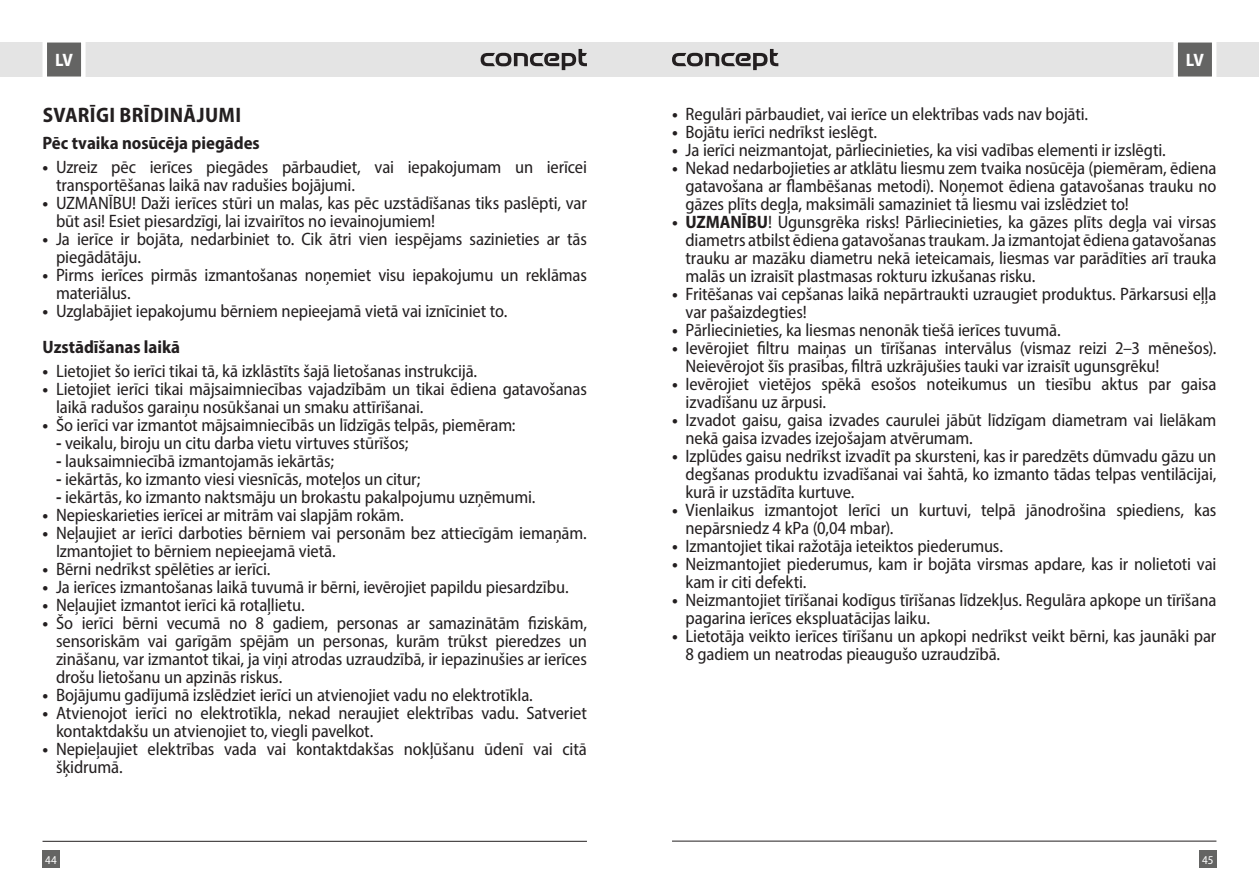
<style>
.page{position:relative;width:1259px;height:893px;background:#fff}
.page>*{position:absolute;margin:0;border:0;box-sizing:border-box;transform-origin:0 0}
.t1{font:700 semi-condensed 21px "Myriad Pro";letter-spacing:.015em;color:#231f20}
.t2{font:semi-condensed 18px/18px "Myriad Pro";letter-spacing:-.01em;color:#231f20}
.t3{font:700 semi-condensed 18px "Myriad Pro";color:#231f20}
.t4{font:700 semi-condensed 18px "Myriad Pro";color:#fff}
.t5{font:semi-condensed 12px "Myriad Pro";color:#fff}
.s1{font-weight:700}
</style>
<div class="page">
<div style="left:629px;top:43px;width:630px;height:34px;background:#e4e4e4"></div>
<div style="left:0;top:43px;width:629px;height:34px;background:#e4e4e4"></div>
<div style="left:43px;top:850px;width:17px;height:17px;background:#646463"></div>
<div style="left:1199px;top:850px;width:17px;height:17px;background:#646463"></div>
<svg style="left:1171px;top:42px;width:47px;height:35px;background:#8f8f8e"></svg>
<svg style="left:40px;top:42px;width:48px;height:35px;background:#919190"></svg>
<hr style="left:672px;top:841px;width:544px;height:1px;background:#231f20">
<hr style="left:43px;top:841px;width:544px;height:1px;background:#231f20">
<svg style="left:480px;top:49px;width:107px;height:21px"></svg>
<svg style="left:672px;top:49px;width:106px;height:21px"></svg>
<p class="t4" style="left:55px;top:48px;width:19px">LV</p>
<p class="t4" style="left:1186px;top:48px;width:19px">LV</p>
<p class="t1" style="left:43px;top:101px;width:200px">SVARĪGI BRĪDINĀJUMI</p>
<p class="t3" style="left:43px;top:131px;width:219px">Pēc tvaika nosūcēja piegādes</p>
<p class="t2" style="left:56px;top:158px;width:532px;text-indent:-14px"><span class="s1">•</span> Uzreiz pēc ierīces piegādes pārbaudiet, vai iepakojumam un ierīcei transportēšanas laikā nav radušies bojājumi.</p>
<p class="t2" style="left:56px;top:194px;width:532px;text-indent:-14px"><span class="s1">•</span> UZMANĪBU! Daži ierīces stūri un malas, kas pēc uzstādīšanas tiks paslēpti, var būt asi! Esiet piesardzīgi, lai izvairītos no ievainojumiem!</p>
<p class="t2" style="left:56px;top:230px;width:532px;text-indent:-14px"><span class="s1">•</span> Ja ierīce ir bojāta, nedarbiniet to. Cik ātri vien iespējams sazinieties ar tās piegādātāju.</p>
<p class="t2" style="left:56px;top:266px;width:532px;text-indent:-14px"><span class="s1">•</span> Pirms ierīces pirmās izmantošanas noņemiet visu iepakojumu un reklāmas materiālus.</p>
<p class="t2" style="left:43px;top:293px;width:466px;line-height:36px"><span class="s1">•</span> Uzglabājiet iepakojumu bērniem nepieejamā vietā vai iznīciniet to.<br><span class="s1">Uzstādīšanas laikā</span></p>
<p class="t2" style="left:43px;top:362px;width:436px"><span class="s1">•</span> Lietojiet šo ierīci tikai tā, kā izklāstīts šajā lietošanas instrukcijā.</p>
<p class="t2" style="left:56px;top:380px;width:532px;text-indent:-14px"><span class="s1">•</span> Lietojiet ierīci tikai mājsaimniecības vajadzībām un tikai ēdiena gatavošanas laikā radušos garaiņu nosūkšanai un smaku attīrīšanai.</p>
<p class="t2" style="left:43px;top:416px;width:474px"><span class="s1">•</span> Šo ierīci var izmantot mājsaimniecībās un līdzīgās telpās, piemēram:</p>
<p class="t2" style="left:56px;top:434px;width:354px"><span class="s1">-</span> veikalu, biroju un citu darba vietu virtuves stūrīšos;</p>
<p class="t2" style="left:56px;top:452px;width:279px"><span class="s1">-</span> lauksaimniecībā izmantojamās iekārtās;</p>
<p class="t2" style="left:56px;top:470px;width:366px"><span class="s1">-</span> iekārtās, ko izmanto viesi viesnīcās, moteļos un citur;</p>
<p class="t2" style="left:56px;top:488px;width:481px"><span class="s1">-</span> iekārtās, ko izmanto naktsmāju un brokastu pakalpojumu uzņēmumi.</p>
<p class="t2" style="left:43px;top:506px;width:363px"><span class="s1">•</span> Nepieskarieties ierīcei ar mitrām vai slapjām rokām.</p>
<p class="t2" style="left:56px;top:524px;width:532px;text-indent:-14px"><span class="s1">•</span> Neļaujiet ar ierīci darboties bērniem vai personām bez attiecīgām iemaņām.<br>Izmantojiet to bērniem nepieejamā vietā.</p>
<p class="t2" style="left:43px;top:560px;width:229px"><span class="s1">•</span> Bērni nedrīkst spēlēties ar ierīci.</p>
<p class="t2" style="left:43px;top:578px;width:527px"><span class="s1">•</span> Ja ierīces izmantošanas laikā tuvumā ir bērni, ievērojiet papildu piesardzību.</p>
<p class="t2" style="left:43px;top:596px;width:264px"><span class="s1">•</span> Neļaujiet izmantot ierīci kā rotaļlietu.</p>
<p class="t2" style="left:56px;top:614px;width:532px;text-align:justify;text-indent:-14px"><span class="s1">•</span> Šo ierīci bērni vecumā no 8 gadiem, personas ar samazinātām fiziskām, sensoriskām vai garīgām spējām un personas, kurām trūkst pieredzes un zināšanu, var izmantot tikai, ja viņi atrodas uzraudzībā, ir iepazinušies ar ierīces drošu lietošanu un apzinās riskus.</p>
<p class="t2" style="left:43px;top:686px;width:492px"><span class="s1">•</span> Bojājumu gadījumā izslēdziet ierīci un atvienojiet vadu no elektrotīkla.</p>
<p class="t2" style="left:56px;top:704px;width:532px;text-indent:-14px"><span class="s1">•</span> Atvienojot ierīci no elektrotīkla, nekad neraujiet elektrības vadu. Satveriet kontaktdakšu un atvienojiet to, viegli pavelkot.</p>
<p class="t2" style="left:56px;top:740px;width:532px;text-indent:-14px"><span class="s1">•</span> Nepieļaujiet elektrības vada vai kontaktdakšas nokļūšanu ūdenī vai citā šķidrumā.</p>
<p class="t2" style="left:672px;top:105px;width:418px"><span class="s1">•</span> Regulāri pārbaudiet, vai ierīce un elektrības vads nav bojāti.</p>
<p class="t2" style="left:672px;top:123px;width:207px"><span class="s1">•</span> Bojātu ierīci nedrīkst ieslēgt.</p>
<p class="t2" style="left:672px;top:141px;width:495px"><span class="s1">•</span> Ja ierīci neizmantojat, pārliecinieties, ka visi vadības elementi ir izslēgti.</p>
<p class="t2" style="left:685px;top:159px;width:532px;text-align:justify;text-indent:-14px"><span class="s1">•</span> Nekad nedarbojieties ar atklātu liesmu zem tvaika nosūcēja (piemēram, ēdiena gatavošana ar flambēšanas metodi). Noņemot ēdiena gatavošanas trauku no gāzes plīts degļa, maksimāli samaziniet tā liesmu vai izslēdziet to!</p>
<p class="t2" style="left:685px;top:213px;width:532px;text-align:justify;text-indent:-14px"><span class="s1">• UZMANĪBU</span>! Ugunsgrēka risks! Pārliecinieties, ka gāzes plīts degļa vai virsas diametrs atbilst ēdiena gatavošanas traukam. Ja izmantojat ēdiena gatavošanas trauku ar mazāku diametru nekā ieteicamais, liesmas var parādīties arī trauka malās un izraisīt plastmasas rokturu izkušanas risku.</p>
<p class="t2" style="left:685px;top:285px;width:532px;text-indent:-14px"><span class="s1">•</span> Fritēšanas vai cepšanas laikā nepārtraukti uzraugiet produktus. Pārkarsusi eļļa var pašaizdegties!</p>
<p class="t2" style="left:672px;top:321px;width:390px"><span class="s1">•</span> Pārliecinieties, ka liesmas nenonāk tiešā ierīces tuvumā.</p>
<p class="t2" style="left:685px;top:339px;width:532px;text-indent:-14px"><span class="s1">•</span> Ievērojiet filtru maiņas un tīrīšanas intervālus (vismaz reizi 2–3 mēnešos).<br>Neievērojot šīs prasības, filtrā uzkrājušies tauki var izraisīt ugunsgrēku!</p>
<p class="t2" style="left:685px;top:375px;width:532px;text-indent:-14px"><span class="s1">•</span> Ievērojiet vietējos spēkā esošos noteikumus un tiesību aktus par gaisa izvadīšanu uz ārpusi.</p>
<p class="t2" style="left:685px;top:411px;width:532px;text-indent:-14px"><span class="s1">•</span> Izvadot gaisu, gaisa izvades caurulei jābūt līdzīgam diametram vai lielākam nekā gaisa izvades izejošajam atvērumam.</p>
<p class="t2" style="left:685px;top:447px;width:532px;text-align:justify;text-indent:-14px"><span class="s1">•</span> Izplūdes gaisu nedrīkst izvadīt pa skursteni, kas ir paredzēts dūmvadu gāzu un degšanas produktu izvadīšanai vai šahtā, ko izmanto tādas telpas ventilācijai, kurā ir uzstādīta kurtuve.</p>
<p class="t2" style="left:685px;top:501px;width:532px;text-indent:-14px"><span class="s1">•</span> Vienlaikus izmantojot Ierīci un kurtuvi, telpā jānodrošina spiediens, kas nepārsniedz 4 kPa (0,04 mbar).</p>
<p class="t2" style="left:672px;top:537px;width:332px"><span class="s1">•</span> Izmantojiet tikai ražotāja ieteiktos piederumus.</p>
<p class="t2" style="left:685px;top:555px;width:532px;text-indent:-14px"><span class="s1">•</span> Neizmantojiet piederumus, kam ir bojāta virsmas apdare, kas ir nolietoti vai kam ir citi defekti.</p>
<p class="t2" style="left:685px;top:591px;width:532px;text-indent:-14px"><span class="s1">•</span> Neizmantojiet tīrīšanai kodīgus tīrīšanas līdzekļus. Regulāra apkope un tīrīšana pagarina ierīces ekspluatācijas laiku.</p>
<p class="t2" style="left:685px;top:627px;width:532px;text-indent:-14px"><span class="s1">•</span> Lietotāja veikto ierīces tīrīšanu un apkopi nedrīkst veikt bērni, kas jaunāki par<br>8 gadiem un neatrodas pieaugušo uzraudzībā.</p>
<p class="t5" style="left:45px;top:852px;width:13px">44</p>
<p class="t5" style="left:1202px;top:852px;width:13px">45</p>
</div>
